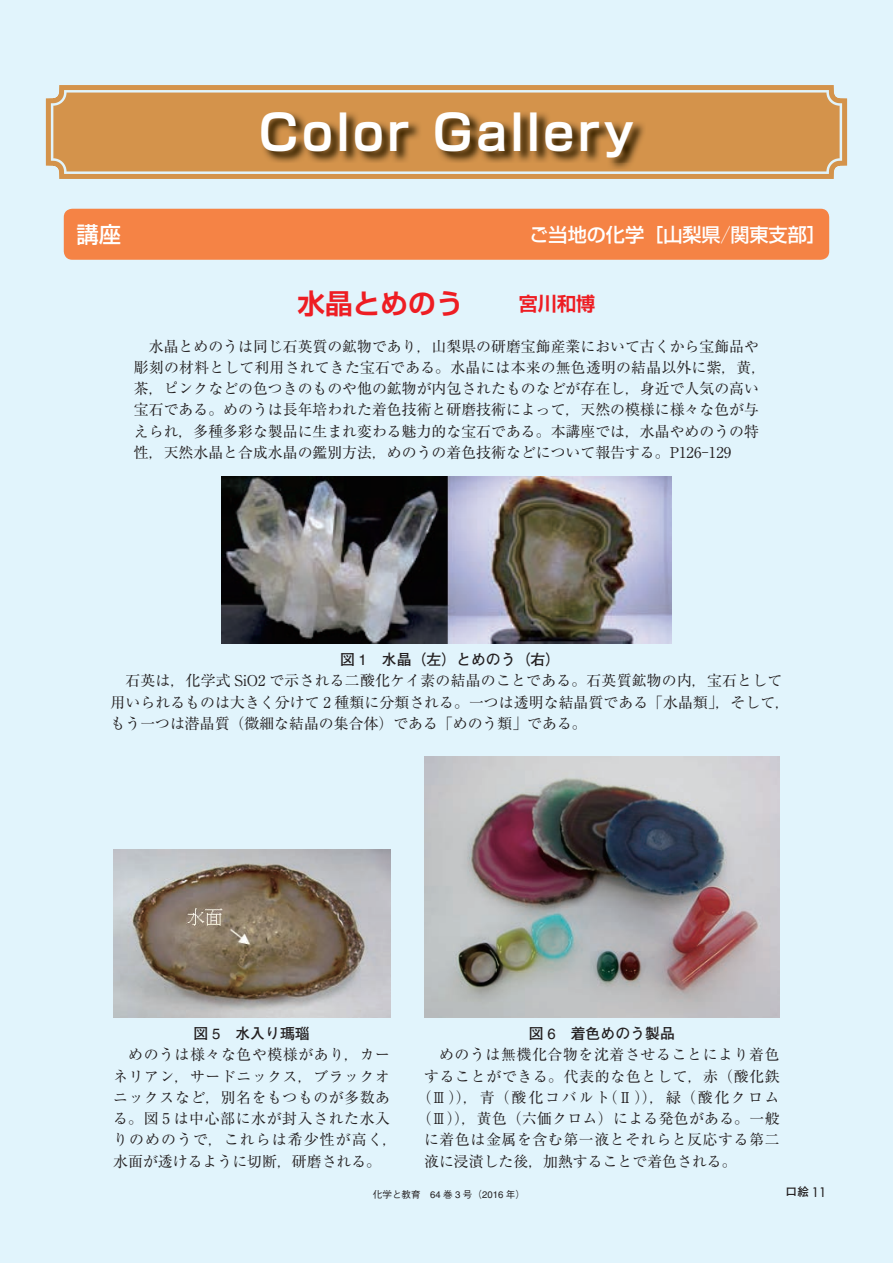
<style>
.page{position:relative;width:893px;height:1263px;background:#e1f4fc}
.page>*{position:absolute;margin:0;border:0;box-sizing:border-box;transform-origin:0 0}
.t1{font:700 48.9px "Shin Go Pr 6 De";letter-spacing:.075em;color:#fff}
.t2{font:700 27.6px "Shin Go Pr 6 De";color:#ee1d23}
.t3{font:500 22.35px "Shin Go Pr 6";color:#fff}
.t4{font:500 19.2px "Shin Go Pr 6";color:#fff}
.t5{font:14.85px/21.3px "Ryumin Pr 6";letter-spacing:.005em;color:#231f20}
.t6{font:14.85px/21.3px "Ryumin Pr 6";letter-spacing:.04em;color:#231f20}
.t7{font:700 14.85px "Futo Go B101 Pr 6";color:#231f20}
.t8{font:14.85px "Ryumin Pr 6";letter-spacing:.125em;color:#231f20}
.t9{font:14.85px "Ryumin Pr 6";letter-spacing:.045em;color:#231f20}
.t10{font:700 11.7px "Futo Go B101 Pr 6";color:#231f20}
.t11{font:500 9.6px "Gothic BBB Pr 6";color:#231f20}
.s1{font-family:"Koz Go Pro";font-weight:800}
.s2{font-size:19.2px}
.s3{font-family:"Helvetica LT Std";font-weight:400}
.s4{font-family:"Futura Std";font-weight:500;font-size:12.75px}
</style>
<div class="page">
<svg style="left:46px;top:85px;width:801px;height:94px;background:#d59b5a"></svg>
<img style="left:261px;top:111px;width:385px;height:59px">
<div style="left:261px;top:164px;width:385px;height:5px;background:#d4934b"></div>
<img style="left:221px;top:477px;width:451px;height:166px">
<img style="left:113px;top:849px;width:277px;height:168px">
<img style="left:424px;top:756px;width:356px;height:261px">
<div style="left:64px;top:209px;width:765px;height:51px;background:#f58345;border-radius:9px"></div>
<h1 class="t1" style="left:259px;top:92px;width:377px">Color Gallery</h1>
<h3 class="t3" style="left:77px;top:216px;width:46px">講座</h3>
<p class="t4" style="left:529px;top:218px;width:298px">ご当地の化学［山梨県<span class="s1">／</span>関東支部］</p>
<h2 class="t2" style="left:298px;top:281px;width:299px">水晶とめのう　　<span class="s2">宮川和博</span></h2>
<p class="t5" style="left:134px;top:334px;width:634px">　水晶とめのうは同じ石英質の鉱物であり，山梨県の研磨宝飾産業において古くから宝飾品や彫刻の材料として利用されてきた宝石である。水晶には本来の無色透明の結晶以外に紫，黄，茶，ピンクなどの色つきのものや他の鉱物が内包されたものなどが存在し，身近で人気の高い宝石である。めのうは長年培われた着色技術と研磨技術によって，天然の模様に様々な色が与えられ，多種多彩な製品に生まれ変わる魅力的な宝石である。本講座では，水晶やめのうの特性，天然水晶と合成水晶の鑑別方法，めのうの着色技術などについて報告する。P126-129</p>
<p class="t7" style="left:340px;top:647px;width:222px">図 <span class="s3">1</span>　水晶（左）とめのう（右）</p>
<p class="t5" style="left:111px;top:669px;width:681px">　石英は，化学式 SiO2 で示される二酸化ケイ素の結晶のことである。石英質鉱物の内，宝石として用いられるものは大きく分けて 2 種類に分類される。一つは透明な結晶質である「水晶類」，そして，もう一つは潜晶質（微細な結晶の集合体）である「めのう類」である。</p>
<p class="t7" style="left:194px;top:1021px;width:118px">図 <span class="s3">5</span>　水入り瑪瑙</p>
<p class="t6" style="left:113px;top:1043px;width:286px">　めのうは様々な色や模様があり，カーネリアン，サードニックス，ブラックオニックスなど，別名をもつものが多数ある。図 5 は中心部に水が封入された水入りのめのうで，これらは希少性が高く，水面が透けるように切断，研磨される。</p>
<p class="t7" style="left:529px;top:1021px;width:147px">図 <span class="s3">6</span>　着色めのう製品</p>
<p class="t6" style="left:424px;top:1043px;width:357px">　めのうは無機化合物を沈着させることにより着色</p>
<p class="t9" style="left:424px;top:1064px;width:357px">することができる。代表的な色として，赤（酸化鉄</p>
<p class="t8" style="left:417px;top:1085px;width:364px">（Ⅲ）），青（酸化コバルト（Ⅱ）），緑（酸化クロム</p>
<p class="t5" style="left:417px;top:1107px;width:364px">（Ⅲ）），黄色（六価クロム）による発色がある。一般</p>
<p class="t6" style="left:424px;top:1128px;width:357px">に着色は金属を含む第一液とそれらと反応する第二</p>
<p class="t5" style="left:424px;top:1149px;width:314px">液に浸漬した後，加熱することで着色される。</p>
<p class="t11" style="left:373px;top:1187px;width:154px">化学と教育　<span class="s3">64</span> 巻 <span class="s3">3</span> 号（<span class="s3">2016</span> 年）</p>
<p class="t10" style="left:785px;top:1183px;width:43px">口絵 <span class="s4">11</span></p>
</div>
